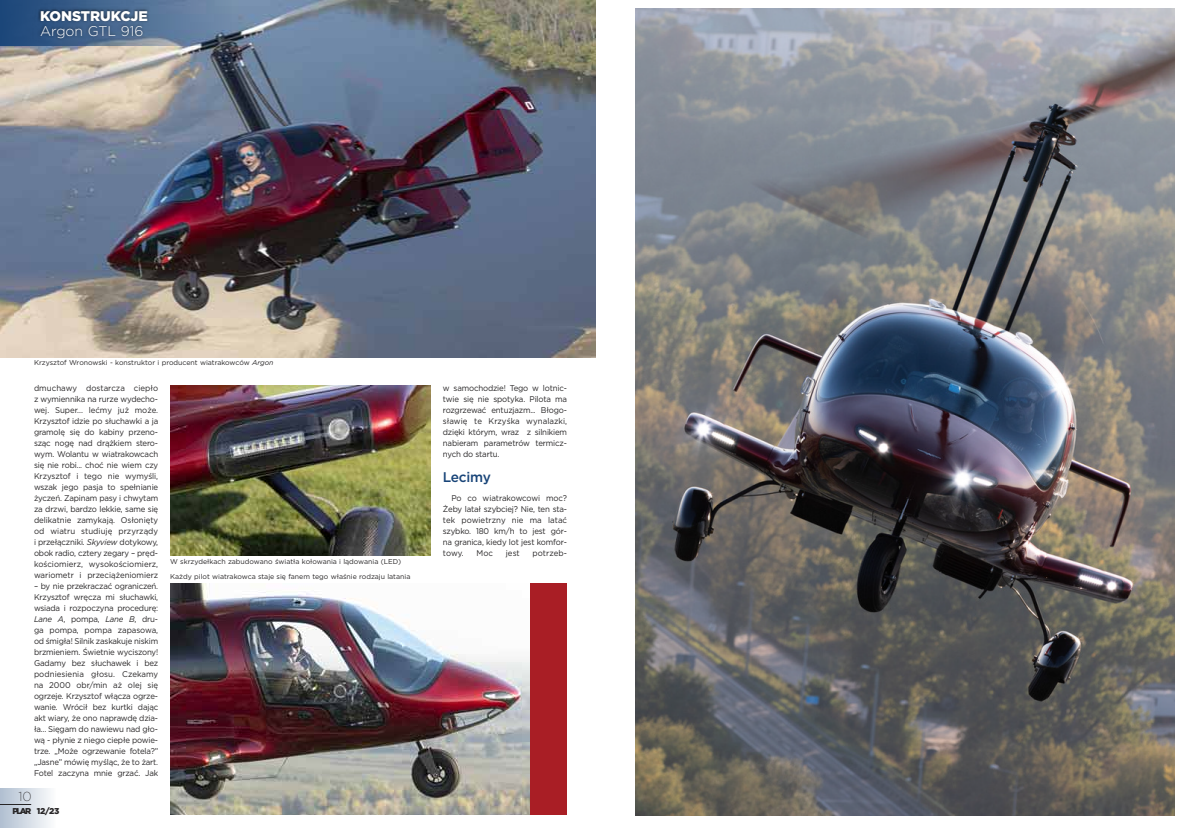
<style>
.page{position:relative;width:1191px;height:828px;background:#fff}
.page>*{position:absolute;margin:0;border:0;box-sizing:border-box;transform-origin:0 0}
.t1{font:900 14px "Gotham";color:#fff}
.t2{font:300 14px "Gotham";color:#fff}
.t3{font:500 14px "Gotham";color:#184478}
.t4{font:200 13px "Gotham";color:#272526}
.t5{font:900 8.5px "Gotham";letter-spacing:-.175em;color:#272526}
.t6{font:8.3px/11px "Gotham";letter-spacing:-.02em;color:#272526;text-align:justify;scale:.95 1}
.t7{font:7px "Gotham";color:#272526}
.s1{font-style:italic}
</style>
<div class="page">
<div style="left:0;top:788px;width:55px;height:40px;background:linear-gradient(to right,#b0bfd1,#fbfcfd)"></div>
<hr style="left:0;top:804px;width:31px;height:1px;background:#272526">
<img style="left:0;top:0;width:595px;height:358px">
<svg style="left:0;top:0;width:232px;height:45px;background:#3f6188"></svg>
<img style="left:32px;top:2px;width:174px;height:48px">
<img style="left:170px;top:385px;width:261px;height:171px">
<div style="left:170px;top:583px;width:397px;height:231px;background:#a91e25"></div>
<img style="left:170px;top:583px;width:360px;height:231px">
<img style="left:636px;top:9px;width:538px;height:806px">
<p class="t1" style="left:40px;top:8px;width:109px">KONSTRUKCJE</p>
<p class="t2" style="left:40px;top:25px;width:105px">Argon GTL 916</p>
<p class="t7" style="left:34px;top:360px;width:241px">Krzysztof Wronowski - konstruktor i producent wiatrakowców <span class="s1">Argon</span></p>
<p class="t6" style="left:34px;top:383px;width:132px">dmu cha wy do star cza cie pło z wy mien ni ka na ru rze wy de cho - wej. Su per... leć my już mo że.<br>Krzysz tof idzie po słu chaw ki a ja gra mo lę się do ka bi ny prze no - sząc no gę nad drąż kiem ste ro - wym. Wo lan tu w wia tra kow cach się nie ro bi... choć nie wiem czy Krzysz tof i te go nie wy my śli, wszak je go pa sja to speł nia nie ży czeń. Za pi nam pa sy i chwy tam za drzwi, bar dzo lek kie, sa me się de li katnie za my ka ją. Osło nię ty od wia tru stu diu ję przy rzą dy i prze łącz ni ki. <span class="s1">Sky view</span> do ty ko wy, obok ra dio, czte ry ze ga ry – pręd - ko ścio mierz, wy so ko ścio mierz, wa rio metr i prze cią że nio mierz</p>
<p class="t6" style="left:34px;top:581px;width:132px">– by nie prze kra czać ogra ni czeń.<br>Krzysz tof wrę cza mi słu chaw ki, wsia da i roz po czy na pro cedu rę:<br><span class="s1">La ne A</span>, pom pa, <span class="s1">La ne B</span>, dru - ga pom pa, pom pa za pa sowa, od śmi gła! Sil nik za ska ku je ni skim brzmie niem. Świet nie wy ci szo ny!<br>Ga da my bez słu cha wek i bez pod nie sie nia gło su. Cze ka my na 2000 obr/min aż olej się ogrze je. Krzysz tof włą cza ogrze - wa nie. Wró cił bez kurt ki da jąc akt wia ry, że ono na praw dę dzia - ła... Sięgam do na wiewu nad gło - wą - pły nie z nie go cie płe powie - trze. „Mo że ogrze wa nie fo te la?” „Ja sne” mó wię my śląc, że to żart.<br>Fo tel za czy na mnie grzać. Jak</p>
<p class="t4" style="left:18px;top:790px;width:15px">10</p>
<p class="t5" style="left:12px;top:806px;width:20px">PLAR</p>
<p class="t5" style="left:37px;top:806px;width:24px">12/23</p>
<p class="t7" style="left:170px;top:559px;width:232px">W skrzydełkach zabudowano światła kołowania i lądowania (LED)</p>
<p class="t7" style="left:170px;top:574px;width:242px">Każdy pilot wiatrakowca staje się fanem tego właśnie rodzaju latania</p>
<p class="t6" style="left:443px;top:383px;width:132px">w sa mo cho dzie! Tego w lot nic - twie się nie spotyka. Pi lo ta ma roz grze wać en tu zjazm... Bło go - sła wię te Krzyś ka wy na laz ki, dzię ki któ rym, wraz z sil ni kiem na bie ram pa ra me trów ter micz - nych do star tu.</p>
<p class="t3" style="left:443px;top:471px;width:49px">Le ci my</p>
<p class="t6" style="left:443px;top:493px;width:132px;text-indent:9px">Po co wia tra kow co wi moc?<br>Że by la tał szyb ciej? Nie, ten sta - tek po wietrz ny nie ma la tać szyb ko. 180 km/h to jest gór - na gra ni ca, kie dy lot jest kom for - to wy.</p>
<p class="t6" style="left:476px;top:548px;width:19px">Moc</p>
<p class="t6" style="left:506px;top:548px;width:16px">jest</p>
<p class="t6" style="left:532px;top:548px;width:38px">po trzeb -</p>
</div>
